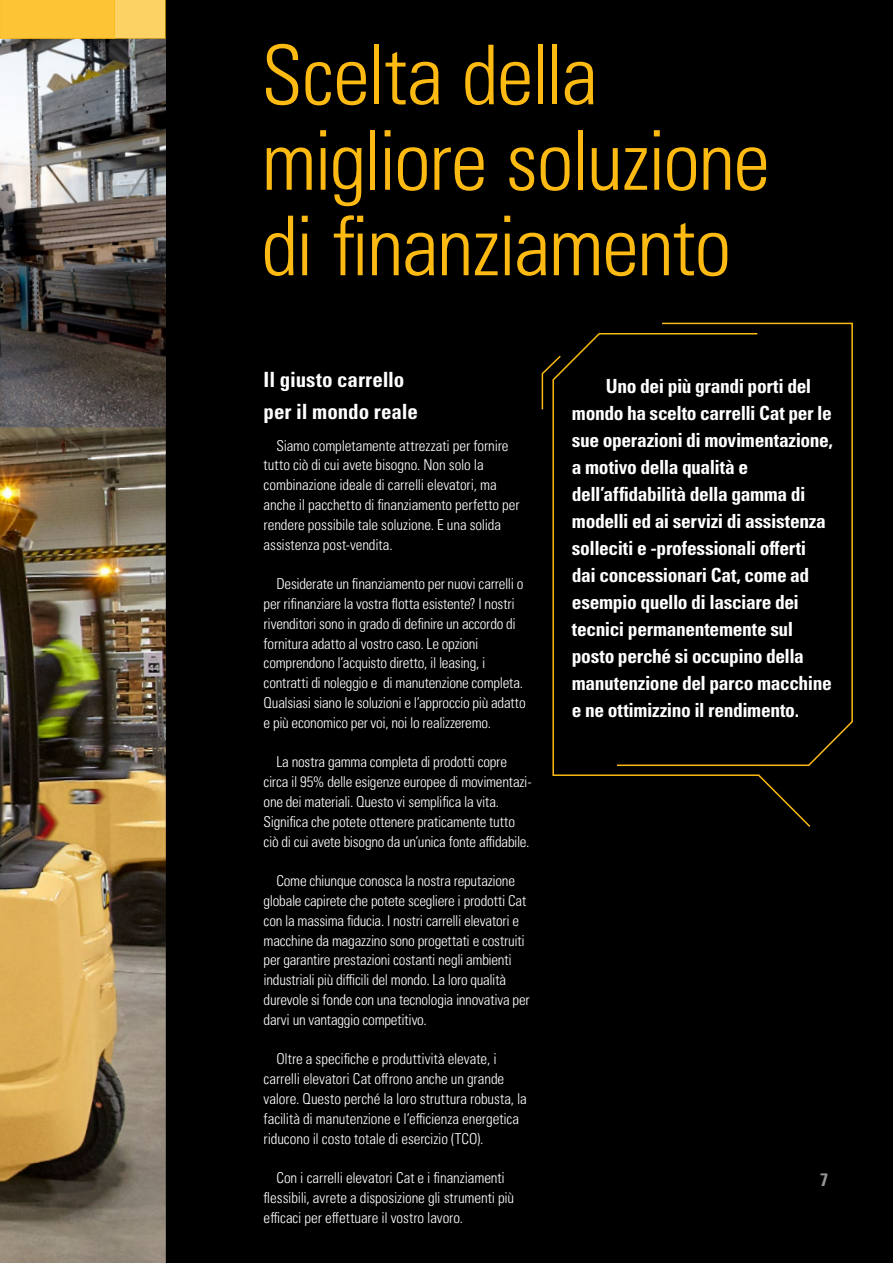
<style>
.page{position:relative;width:893px;height:1263px;background:#fff}
.page>*{position:absolute;margin:0;border:0;box-sizing:border-box;transform-origin:0 0}
.t1{font:82.5px/85.5px "Univers LTCYR 47 Light Cond";letter-spacing:-.025em;color:#fdba12}
.t2{font:21px/31.5px "Univers LTCYR 67 Bold Cond";letter-spacing:-.005em;color:#fff}
.t3{font:19.5px/27px "Univers LTCYR 67 Bold Cond";letter-spacing:-.02em;color:#fff}
.t4{font:18px "Univers LTCYR 67 Bold Cond";color:#939598}
.t5{font:15px/19.8px "Univers LTCYR 47 Light Cond";letter-spacing:-.01em;color:#fff}
</style>
<div class="page">
<div style="left:166px;top:0;width:727px;height:1263px;background:#000"></div>
<img style="left:0;top:38px;width:166px;height:1225px">
<div style="left:0;top:0;width:115px;height:38px;background:#fdc436"></div>
<div style="left:115px;top:0;width:51px;height:38px;background:#fdd265"></div>
<svg style="left:552px;top:333px;width:259px;height:494px"></svg>
<svg style="left:615px;top:322px;width:238px;height:445px"></svg>
<svg style="left:541px;top:354px;width:21px;height:57px"></svg>
<h1 class="t1" style="left:261px;top:28px;width:510px">Scelta della migliore soluzione di finanziamento</h1>
<h2 class="t2" style="left:264px;top:364px;width:156px">Il giusto carrello per il mondo reale</h2>
<p class="t5" style="left:264px;top:434px;width:257px;text-indent:13px">Siamo completamente attrezzati per fornire tutto ciò di cui avete bisogno. Non solo la combinazione ideale di carrelli elevatori, ma anche il pacchetto di finanziamento perfetto per rendere possibile tale soluzione. E una solida assistenza post-vendita.</p>
<p class="t5" style="left:264px;top:573px;width:264px;text-indent:13px">Desiderate un finanziamento per nuovi carrelli o per rifinanziare la vostra flotta esistente? I nostri rivenditori sono in grado di definire un accordo di fornitura adatto al vostro caso. Le opzioni comprendono l’acquisto diretto, il leasing, i contratti di noleggio e di manutenzione completa.<br>Qualsiasi siano le soluzioni e l’approccio più adatto e più economico per voi, noi lo realizzeremo.</p>
<p class="t5" style="left:264px;top:751px;width:269px;text-indent:13px">La nostra gamma completa di prodotti copre circa il 95% delle esigenze europee di movimentazi&shy;one dei materiali. Questo vi semplifica la vita.<br>Significa che potete ottenere praticamente tutto ciò di cui avete bisogno da un’unica fonte affidabile.</p>
<p class="t5" style="left:264px;top:870px;width:268px;text-indent:13px">Come chiunque conosca la nostra reputazione globale capirete che potete scegliere i prodotti Cat con la massima fiducia. I nostri carrelli elevatori e macchine da magazzino sono progettati e costruiti per garantire prestazioni costanti negli ambienti industriali più difficili del mondo. La loro qualità durevole si fonde con una tecnologia innovativa per darvi un vantaggio competitivo.</p>
<p class="t5" style="left:264px;top:1048px;width:265px;text-indent:13px">Oltre a specifiche e produttività elevate, i carrelli elevatori Cat offrono anche un grande valore. Questo perché la loro struttura robusta, la facilità di manutenzione e l’efficienza energetica riducono il costo totale di esercizio (TCO).</p>
<p class="t5" style="left:264px;top:1167px;width:252px;text-indent:13px">Con i carrelli elevatori Cat e i finanziamenti flessibili, avrete a disposizione gli strumenti più efficaci per effettuare il vostro lavoro.</p>
<p class="t3" style="left:572px;top:372px;width:262px;text-indent:34px">Uno dei più grandi porti del mondo ha scelto carrelli Cat per le sue operazioni di movimentazione, a motivo della qualità e dell’affidabilità della gamma di modelli ed ai servizi di assistenza solleciti e -professionali offerti dai concessionari Cat, come ad esempio quello di lasciare dei tecnici permanentemente sul posto perché si occupino della manutenzione del parco macchine e ne ottimizzino il rendimento.</p>
<p class="t4" style="left:820px;top:1168px;width:9px">7</p>
</div>
